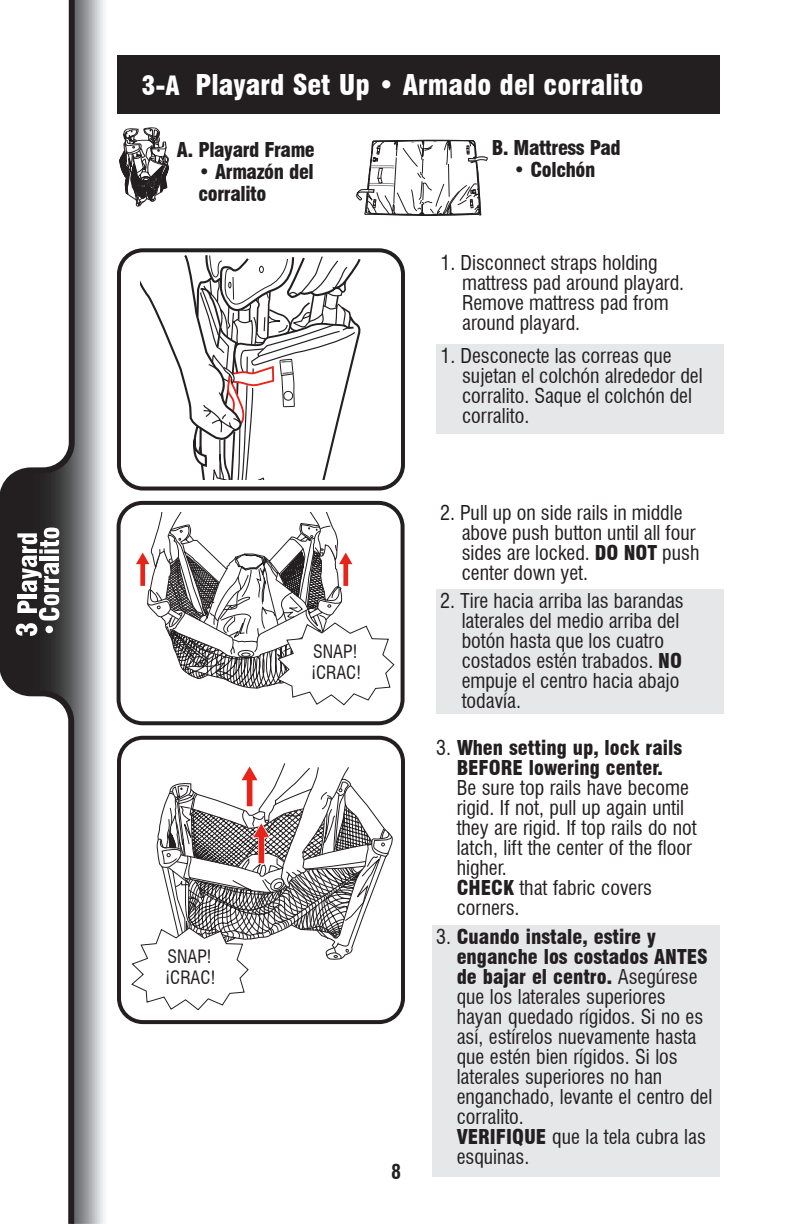
<style>
.page{position:relative;width:792px;height:1224px;background:#fff}
.page>*{position:absolute;margin:0;border:0;box-sizing:border-box;transform-origin:0 0}
.Banner{font:900 condensed 28px "Swiss 721 BT";color:#fff}
.Body_bullet{font:condensed 20px/20px "Swiss 721 BT";color:#231f20}
.Body_centered{font:900 condensed 20px/22px "Swiss 721 BT";letter-spacing:-.02em;color:#231f20}
.t1{font:700 condensed 20px "Swiss 721 BT";color:#231f20}
.Snap{font:condensed 18px "Swiss 721 BT";color:#231f20}
.s1{font-size:26px}
.s2{font-weight:900}
</style>
<div class="page">
<svg style="left:0;top:0;width:75px;height:1224px"></svg>
<div style="left:0;top:494px;width:6px;height:173px;background:#231f20"></div>
<svg style="left:16px;top:528px;width:43px;height:108px"></svg>
<div style="left:117px;top:736px;width:288px;height:288px;border:4px solid #231f20;border-radius:24px"></div>
<div style="left:117px;top:501px;width:288px;height:224px;border:4px solid #231f20;border-radius:24px"></div>
<div style="left:118px;top:55px;width:602px;height:59px;background:#231f20"></div>
<div style="left:436px;top:588px;width:288px;height:126px;background:#e6e7e9"></div>
<div style="left:436px;top:500px;width:288px;height:89px;background:#fff"></div>
<div style="left:117px;top:248px;width:288px;height:243px;border:4px solid #231f20;border-radius:24px"></div>
<div style="left:436px;top:344px;width:288px;height:89px;background:#e6e7e9"></div>
<svg style="left:140px;top:255px;width:221px;height:224px"></svg>
<svg style="left:136px;top:513px;width:259px;height:193px"></svg>
<svg style="left:131px;top:766px;width:262px;height:245px"></svg>
<div style="left:432px;top:925px;width:288px;height:252px;background:#e6e7e9"></div>
<svg style="left:356px;top:140px;width:131px;height:76px"></svg>
<svg style="left:120px;top:128px;width:48px;height:78px"></svg>
<p class="Banner" style="left:142px;top:68px;width:503px"><span class="s1">3-A</span> Playard Set Up • Armado del corralito</p>
<p class="Body_centered" style="left:177px;top:139px;width:139px">A. Playard Frame</p>
<p class="Body_centered" style="left:198px;top:161px;width:117px">• Armazón del corralito</p>
<p class="Snap" style="left:313px;top:640px;width:46px">SNAP!</p>
<p class="Snap" style="left:311px;top:662px;width:51px">¡CRAC!</p>
<p class="Snap" style="left:167px;top:945px;width:46px">SNAP!</p>
<p class="Snap" style="left:166px;top:967px;width:51px">¡CRAC!</p>
<p class="t1" style="left:391px;top:1160px;width:11px">8</p>
<p class="Body_centered" style="left:492px;top:136px;width:130px">B. Mattress Pad</p>
<p class="Body_centered" style="left:513px;top:158px;width:83px">• Colchón</p>
<p class="Body_bullet" style="left:462px;top:252px;width:224px;text-indent:-22px">1. Disconnect straps holding mattress pad around playard.<br>Remove mattress pad from around playard.</p>
<p class="Body_bullet" style="left:462px;top:346px;width:242px;text-indent:-22px">1. Desconecte las correas que sujetan el colchón alrededor del corralito. Saque el colchón del corralito.</p>
<p class="Body_bullet" style="left:462px;top:502px;width:239px;text-indent:-22px">2. Pull up on side rails in middle above push button until all four sides are locked. <span class="s2">DO NOT</span> push center down yet.</p>
<p class="Body_bullet" style="left:462px;top:590px;width:224px;text-indent:-22px">2. Tire hacia arriba las barandas laterales del medio arriba del botón hasta que los cuatro costados estén trabados. <span class="s2">NO </span>empuje el centro hacia abajo todavía.</p>
<p class="Body_bullet" style="left:457px;top:738px;width:242px;text-indent:-20px">3. <span class="s2">When setting up, lock rails<br>BEFORE lowering center.<br></span>Be sure top rails have become rigid. If not, pull up again until they are rigid. If top rails do not latch, lift the center of the floor higher.<br><span class="s2">CHECK</span> that fabric covers corners.</p>
<p class="Body_bullet" style="left:457px;top:927px;width:257px;text-indent:-20px">3. <span class="s2">Cuando instale, estire y enganche los costados ANTES de bajar el centro.</span> Asegúrese que los laterales superiores hayan quedado rígidos. Si no es así, estírelos nuevamente hasta que estén bien rígidos. Si los laterales superiores no han enganchado, levante el centro del corralito.<br><span class="s2">VERIFIQUE</span> que la tela cubra las esquinas.</p>
</div>
